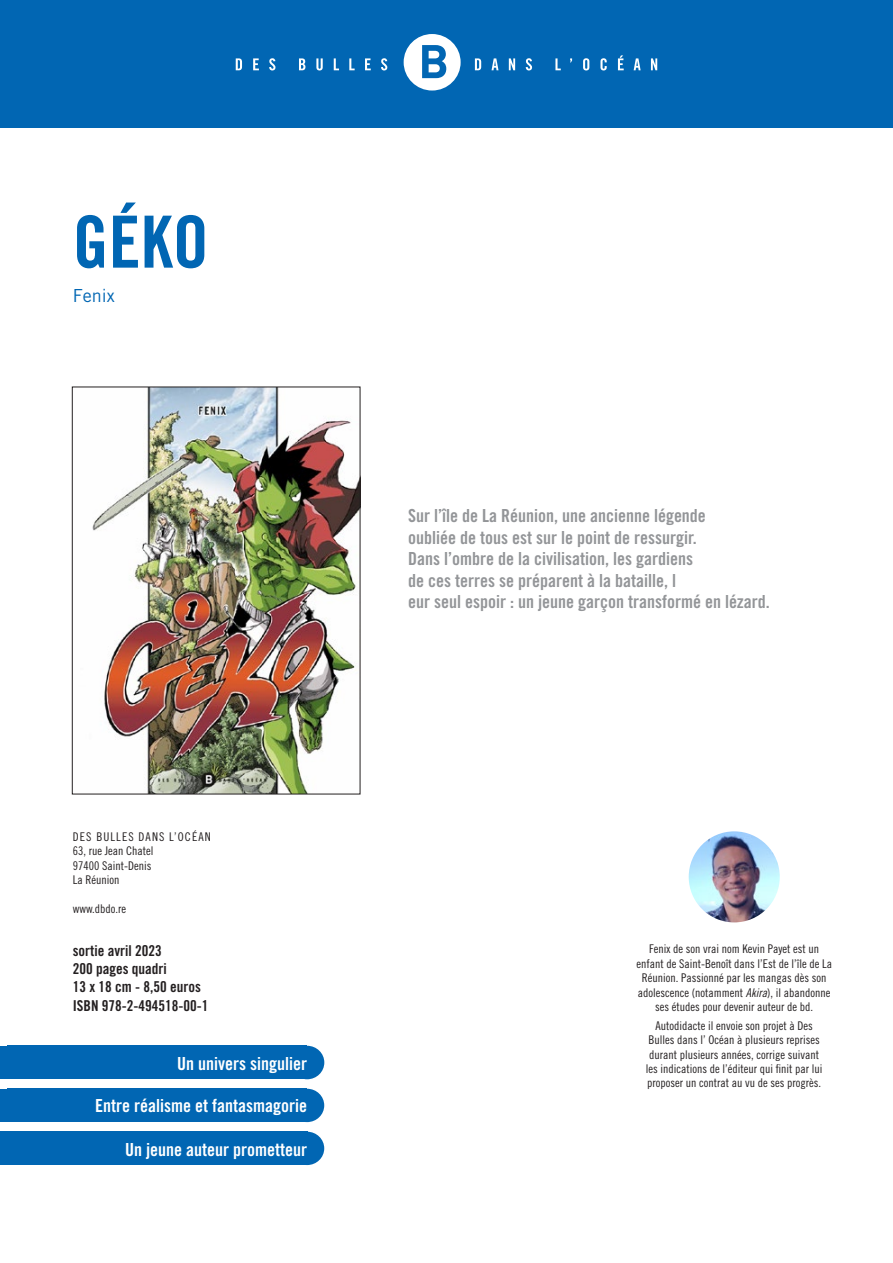
<style>
.page{position:relative;width:893px;height:1263px;background:#fff}
.page>*{position:absolute;margin:0;border:0;box-sizing:border-box;transform-origin:0 0}
.t1{font:72px "Trade Gothic Bold Cond Twenty";color:#0166b3}
.t2{font:18px/21.6px "Trade Gothic Bold Cond Twenty";color:#939598}
.t3{font:18px "Trade Gothic Bold Cond Twenty";color:#fff}
.t4{font:18px "Trade Gothic";color:#0166b3}
.t5{font:15px/18.3px "Trade Gothic Bold Cond Twenty";color:#231f20}
.t6{font:12px/14.4px "Trade Gothic Cond Eighteen";color:#231f20;text-align:center}
.s1{font-family:"Trade Gothic LT Bold Cond Twenty"}
.s2{font-family:"Trade Gothic Cond Eighteen Obl"}
</style>
<div class="page">
<div style="left:0;top:0;width:893px;height:128px;background:#0166b3"></div>
<svg style="left:404px;top:34px;width:57px;height:57px"></svg>
<svg style="left:236px;top:58px;width:6px;height:12px"></svg>
<svg style="left:253px;top:58px;width:6px;height:12px"></svg>
<svg style="left:269px;top:58px;width:6px;height:12px"></svg>
<svg style="left:299px;top:58px;width:6px;height:12px"></svg>
<svg style="left:316px;top:58px;width:7px;height:12px"></svg>
<svg style="left:334px;top:58px;width:5px;height:12px"></svg>
<svg style="left:349px;top:58px;width:6px;height:12px"></svg>
<svg style="left:365px;top:58px;width:6px;height:12px"></svg>
<svg style="left:381px;top:58px;width:6px;height:12px"></svg>
<svg style="left:475px;top:58px;width:6px;height:12px"></svg>
<svg style="left:491px;top:58px;width:7px;height:12px"></svg>
<svg style="left:509px;top:58px;width:6px;height:12px"></svg>
<svg style="left:526px;top:58px;width:6px;height:12px"></svg>
<svg style="left:555px;top:58px;width:6px;height:12px"></svg>
<svg style="left:583px;top:58px;width:6px;height:12px"></svg>
<svg style="left:600px;top:58px;width:7px;height:12px"></svg>
<svg style="left:618px;top:55px;width:6px;height:15px"></svg>
<svg style="left:634px;top:58px;width:7px;height:12px"></svg>
<svg style="left:651px;top:58px;width:6px;height:12px"></svg>
<div style="left:0;top:1132px;width:307px;height:33px;background:#0166b3"></div>
<div style="left:290px;top:1132px;width:34px;height:33px;background:#0166b3;border-radius:50%"></div>
<div style="left:290px;top:1089px;width:34px;height:33px;background:#0166b3;border-radius:50%"></div>
<div style="left:290px;top:1046px;width:34px;height:33px;background:#0166b3;border-radius:50%"></div>
<div style="left:0;top:1089px;width:307px;height:33px;background:#0166b3"></div>
<div style="left:0;top:1046px;width:307px;height:33px;background:#0166b3"></div>
<img style="left:92px;top:389px;width:266px;height:403px">
<div style="left:72px;top:387px;width:288px;height:407px;border:1px solid #231f20"></div>
<img style="left:689px;top:831px;width:91px;height:91px;border-radius:46px">
<p class="t1" style="left:73px;top:198px;width:137px">GÉKO</p>
<p class="t4" style="left:73px;top:285px;width:44px">Fenix</p>
<p class="t6" style="left:73px;top:829px;width:140px;text-align:left">DES BULLES DANS L’OCÉAN<br>63, rue Jean Chatel<br>97400 Saint-Denis<br>La Réunion</p>
<p class="t6" style="left:73px;top:901px;width:55px">www.dbdo.re</p>
<p class="t5" style="left:73px;top:941px;width:137px">sortie avril 2023<br>200 pages quadri<br>13 x 18 cm - 8,50 euros<br>ISBN 978-2-<span class="s1">494518</span>-00-1</p>
<p class="t3" style="left:177px;top:1052px;width:131px">Un univers singulier</p>
<p class="t3" style="left:95px;top:1095px;width:213px">Entre réalisme et fantasmagorie</p>
<p class="t3" style="left:125px;top:1138px;width:183px">Un jeune auteur prometteur</p>
<p class="t2" style="left:408px;top:505px;width:363px">Sur l’île de La Réunion, une ancienne légende<br>oubliée de tous est sur le point de ressurgir.<br>Dans l’ombre de la civilisation, les gardiens<br>de ces terres se préparent à la bataille, l<br>eur seul espoir : un jeune garçon transformé en lézard.</p>
<p class="t6" style="left:636px;top:942px;width:197px">Fenix de son vrai nom Kevin Payet est un enfant de Saint-Benoît dans l’Est de l’île de La Réunion. Passionné par les mangas dès son adolescence (notamment <span class="s2">Akira</span>), il abandonne ses études pour devenir auteur de bd.</p>
<p class="t6" style="left:646px;top:1018px;width:178px">Autodidacte il envoie son projet à Des Bulles dans l’ Océan à plusieurs reprises durant plusieurs années, corrige suivant les indications de l’éditeur qui finit par lui proposer un contrat au vu de ses progrès.</p>
</div>
